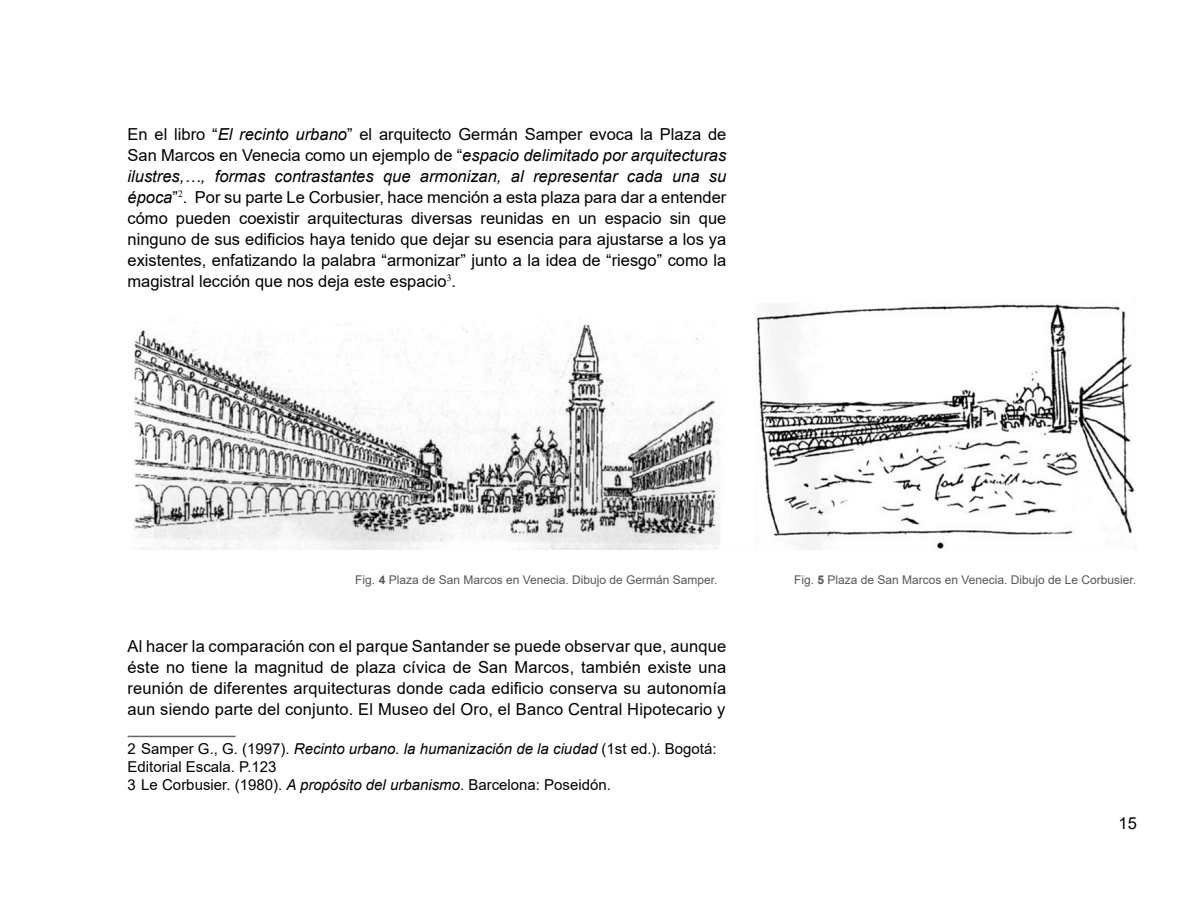
<style>
.page{position:relative;width:1188px;height:918px;background:#fff}
.page>*{position:absolute;margin:0;border:0;box-sizing:border-box;transform-origin:0 0}
.t1{font:16.5px/21px "Arial";color:#000;text-align:justify}
.t2{font:15px/18px "Arial";color:#000}
.t3{font:12px "Arial";color:#575756}
.s1{font-style:italic}
.s2{font-weight:700}
</style>
<div class="page">
<hr style="left:128px;top:736px;width:108px;height:1px;background:#666">
<img style="left:134px;top:304px;width:1001px;height:246px">
<p class="t1" style="left:128px;top:123px;width:600px">En el libro “<span class="s1">El recinto urbano</span>” el arquitecto Germán Samper evoca la Plaza de San Marcos en Venecia como un ejemplo de “<span class="s1">espacio delimitado por arquitecturas ilustres,…, formas contrastantes que armonizan, al representar cada una su época</span>”<sup>2</sup>. Por su parte Le Corbusier, hace mención a esta plaza para dar a entender cómo pueden coexistir arquitecturas diversas reunidas en un espacio sin que ninguno de sus edificios haya tenido que dejar su esencia para ajustarse a los ya existentes, enfatizando la palabra “armonizar” junto a la idea de “riesgo” como la magistral lección que nos deja este espacio<sup>3</sup>.</p>
<p class="t3" style="left:355px;top:571px;width:364px">Fig. <span class="s2">4</span> Plaza de San Marcos en Venecia. Dibujo de Germán Samper.</p>
<p class="t3" style="left:794px;top:571px;width:344px">Fig. <span class="s2">5</span> Plaza de San Marcos en Venecia. Dibujo de Le Corbusier.</p>
<p class="t1" style="left:128px;top:636px;width:600px">Al hacer la comparación con el parque Santander se puede observar que, aunque éste no tiene la magnitud de plaza cívica de San Marcos, también existe una reunión de diferentes arquitecturas donde cada edificio conserva su autonomía aun siendo parte del conjunto. El Museo del Oro, el Banco Central Hipotecario y</p>
<p class="t2" style="left:128px;top:740px;width:591px">2 Samper G., G. (1997). <span class="s1">Recinto urbano. la humanización de la ciudad</span> (1st ed.). Bogotá:<br>Editorial Escala. P.123<br>3 Le Corbusier. (1980). <span class="s1">A propósito del urbanismo</span>. Barcelona: Poseidón.</p>
<p class="t1" style="left:1119px;top:812px;width:20px">15</p>
</div>
